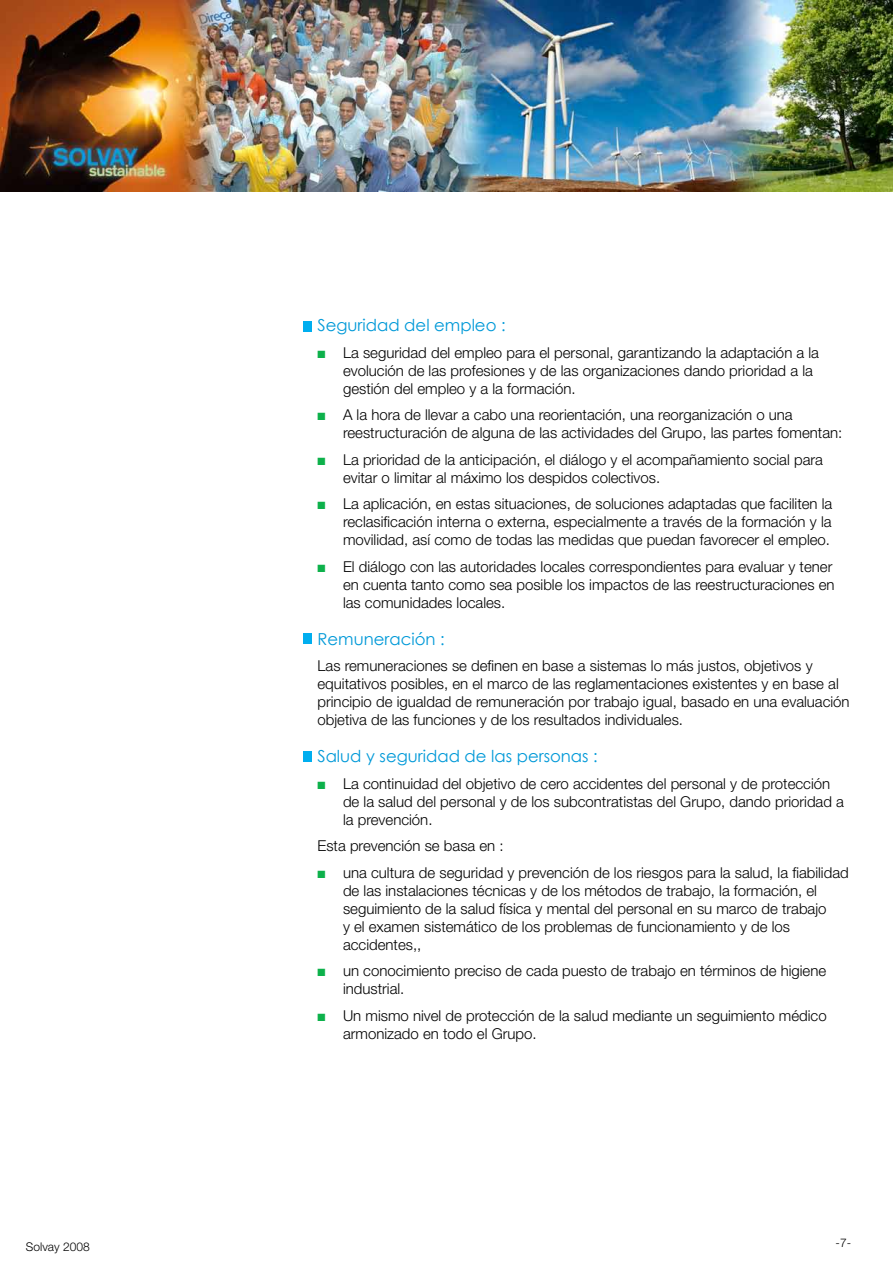
<style>
.page{position:relative;width:893px;height:1263px;background:#fff}
.page>*{position:absolute;margin:0;border:0;box-sizing:border-box;transform-origin:0 0}
.t1{font:16.5px "Century Gothic";color:#0099d8}
.t2{font:300 15px/18px "Helvetica Neue";color:#000}
.t3{font:300 12px "Helvetica Neue";color:#000}
.s1{color:#0db14b}
</style>
<div class="page">
<img style="left:0;top:0;width:893px;height:191px">
<div style="left:303px;top:321px;width:8px;height:11px;background:#00aeef"></div>
<div style="left:303px;top:633px;width:8px;height:11px;background:#00aeef"></div>
<div style="left:303px;top:751px;width:8px;height:11px;background:#00aeef"></div>
<p class="t3" style="left:26px;top:1239px;width:65px">Solvay 2008</p>
<p class="t1" style="left:317px;top:315px;width:190px">Seguridad del empleo :</p>
<p class="t2" style="left:343px;top:343px;width:478px;text-indent:-26px"><span class="s1">■</span> La seguridad del empleo para el personal, garantizando la adaptación a la evolución de las profesiones y de las organizaciones dando prioridad a la gestión del empleo y a la formación.</p>
<p class="t2" style="left:343px;top:406px;width:501px;text-indent:-26px"><span class="s1">■</span> A la hora de llevar a cabo una reorientación, una reorganización o una reestructuración de alguna de las actividades del Grupo, las partes fomentan:</p>
<p class="t2" style="left:343px;top:450px;width:481px;text-indent:-26px"><span class="s1">■</span> La prioridad de la anticipación, el diálogo y el acompañamiento social para evitar o limitar al máximo los despidos colectivos.</p>
<p class="t2" style="left:343px;top:495px;width:491px;text-align:justify;text-indent:-26px"><span class="s1">■</span> La aplicación, en estas situaciones, de soluciones adaptadas que faciliten la reclasificación interna o externa, especialmente a través de la formación y la movilidad, así como de todas las medidas que puedan favorecer el empleo.</p>
<p class="t2" style="left:343px;top:557px;width:493px;text-indent:-26px"><span class="s1">■</span> El diálogo con las autoridades locales correspondientes para evaluar y tener en cuenta tanto como sea posible los impactos de las reestructuraciones en las comunidades locales.</p>
<p class="t1" style="left:317px;top:629px;width:129px">Remuneración :</p>
<p class="t2" style="left:317px;top:656px;width:534px">Las remuneraciones se definen en base a sistemas lo más justos, objetivos y equitativos posibles, en el marco de las reglamentaciones existentes y en base al principio de igualdad de remuneración por trabajo igual, basado en una evaluación objetiva de las funciones y de los resultados individuales.</p>
<p class="t1" style="left:317px;top:746px;width:282px">Salud y seguridad de las personas :</p>
<p class="t2" style="left:343px;top:774px;width:502px;text-indent:-26px"><span class="s1">■</span> La continuidad del objetivo de cero accidentes del personal y de protección de la salud del personal y de los subcontratistas del Grupo, dando prioridad a la prevención.</p>
<p class="t2" style="left:317px;top:836px;width:188px">Esta prevención se basa en :</p>
<p class="t2" style="left:343px;top:863px;width:507px;text-indent:-26px"><span class="s1">■</span> una cultura de seguridad y prevención de los riesgos para la salud, la fiabilidad de las instalaciones técnicas y de los métodos de trabajo, la formación, el seguimiento de la salud física y mental del personal en su marco de trabajo<br>y el examen sistemático de los problemas de funcionamiento y de los accidentes,,</p>
<p class="t2" style="left:343px;top:961px;width:485px;text-indent:-26px"><span class="s1">■</span> un conocimiento preciso de cada puesto de trabajo en términos de higiene industrial.</p>
<p class="t2" style="left:343px;top:1006px;width:485px;text-indent:-26px"><span class="s1">■</span> Un mismo nivel de protección de la salud mediante un seguimiento médico armonizado en todo el Grupo.</p>
<p class="t3" style="left:836px;top:1236px;width:17px">-7-</p>
</div>
